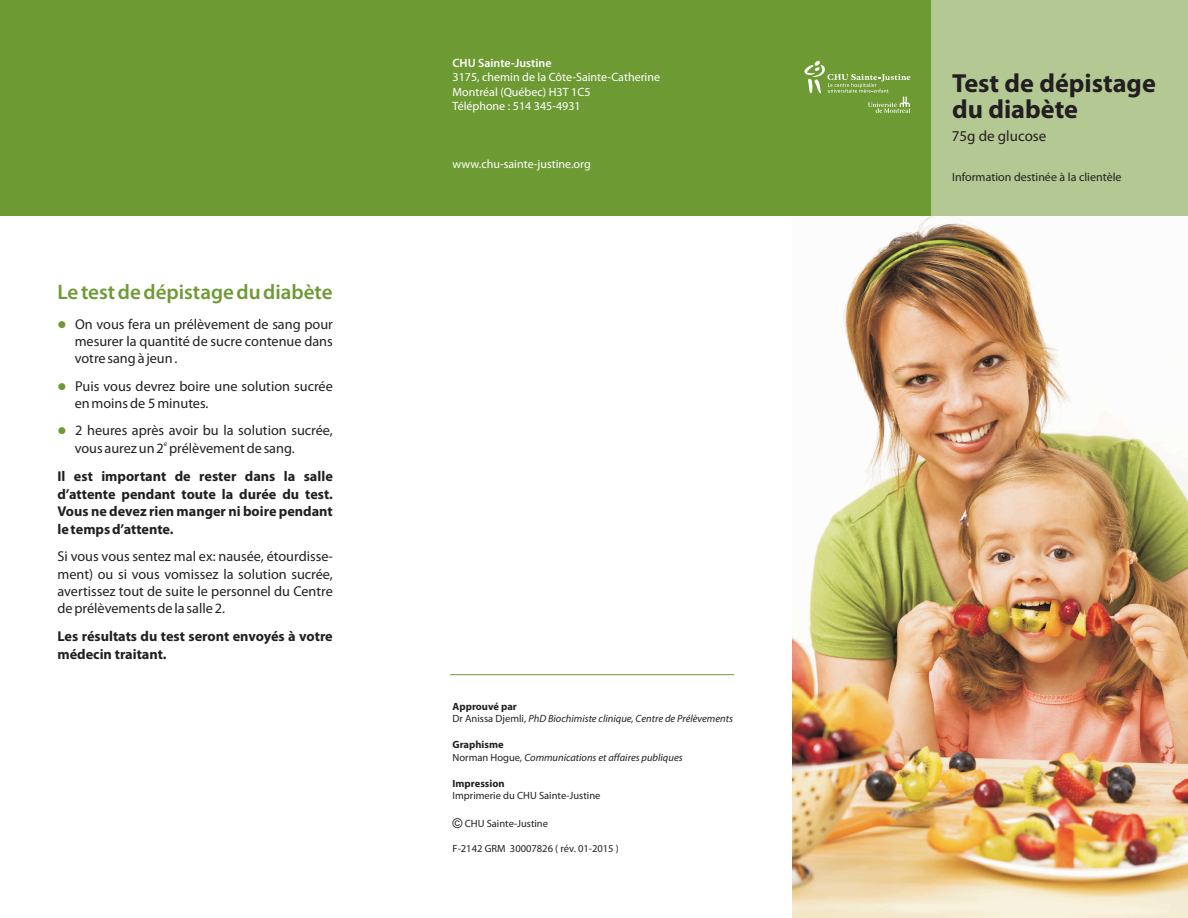
<style>
.page{position:relative;width:1188px;height:918px;background:#fff}
.page>*{position:absolute;margin:0;border:0;box-sizing:border-box;transform-origin:0 0}
.t1{font:700 26.25px/26px "Myriad Pro";color:#231f20}
.t2{font:600 21px "Myriad Pro";color:#6e9a34}
.t3{font:15px "Myriad Pro";color:#231f20}
.t4{font:14.25px/17.1px "Myriad Pro";color:#231f20;text-align:justify}
.t5{font:700 14.25px/17.7px "Myriad Pro";color:#231f20;text-align:justify}
.t6{font:12.15px "Wingdings";color:#6e9a34}
.t7{font:12px/14.4px "Myriad Pro";color:#fff}
.t8{font:12px "Myriad Pro";color:#231f20}
.t9{font:600 12px "Myriad Pro";color:#fff}
.t10{font:italic 10.5px/12.6px "Myriad Pro";color:#231f20}
.t11{font:10.5px "Myriad Pro";color:#231f20}
.t12{font:700 10.5px "Myriad Pro";color:#231f20}
.t13{font:7.2px "Myriad Pro";color:#231f20}
.s1{font-weight:700;font-style:normal}
.s2{font-style:normal}
.s3{font-family:"Arial";font-size:13.5px}
</style>
<div class="page">
<img style="left:792px;top:216px;width:396px;height:702px">
<div style="left:0;top:0;width:932px;height:216px;background:#6e9a34"></div>
<div style="left:931px;top:0;width:257px;height:216px;background:#b4c894"></div>
<svg style="left:804px;top:61px;width:106px;height:52px"></svg>
<hr style="left:450px;top:674px;width:284px;height:1px;background:#6e9a34">
<h2 class="t2" style="left:57px;top:283px;width:277px">Le test de dépistage du diabète</h2>
<p class="t6" style="left:57px;top:320px;width:56px">●</p>
<p class="t4" style="left:75px;top:317px;width:260px">On vous fera un prélèvement de sang pour mesurer la quantité de sucre contenue dans votre sang à jeun .</p>
<p class="t4" style="left:75px;top:379px;width:260px">Puis vous devrez boire une solution sucrée en moins de 5 minutes.</p>
<p class="t4" style="left:75px;top:423px;width:259px">2 heures après avoir bu la solution sucrée,</p>
<p class="t13" style="left:164px;top:440px;width:5px">e</p>
<p class="t4" style="left:75px;top:441px;width:222px">vous aurez un 2 prélèvement de sang.</p>
<p class="t5" style="left:57px;top:469px;width:277px">Il est important de rester dans la salle d’attente pendant toute la durée du test.<br>Vous ne devez rien manger ni boire pendant le temps d’attente.</p>
<p class="t4" style="left:57px;top:549px;width:277px">Si vous vous sentez mal ex: nausée, étourdisse&shy;ment) ou si vous vomissez la solution sucrée, avertissez tout de suite le personnel du Centre de prélèvements de la salle 2.</p>
<p class="t5" style="left:57px;top:629px;width:277px">Les résultats du test seront envoyés à votre médecin traitant.</p>
<p class="t6" style="left:57px;top:381px;width:56px">●</p>
<p class="t6" style="left:57px;top:426px;width:56px">●</p>
<p class="t9" style="left:453px;top:58px;width:101px">CHU Sainte-Justine</p>
<p class="t7" style="left:453px;top:71px;width:209px">3175, chemin de la Côte-Sainte-Catherine<br>Montréal (Québec) H3T 1C5<br>Téléphone : 514 345-4931</p>
<p class="t7" style="left:453px;top:158px;width:140px">www.chu-sainte-justine.org</p>
<p class="t10" style="left:453px;top:701px;width:282px"><span class="s1">Approuvé par<br></span><span class="s2">Dr Anissa Djemli,</span> PhD Biochimiste clinique, Centre de Prélèvements</p>
<p class="t10" style="left:453px;top:739px;width:232px"><span class="s1">Graphisme<br></span><span class="s2">Norman Hogue,</span> Communications et affaires publiques</p>
<p class="t12" style="left:453px;top:779px;width:53px">Impression</p>
<p class="t11" style="left:453px;top:791px;width:149px">Imprimerie du CHU Sainte-Justine</p>
<p class="t11" style="left:453px;top:819px;width:97px"><span class="s3">©</span> CHU Sainte-Justine</p>
<p class="t11" style="left:453px;top:844px;width:168px">F-2142 GRM 30007826 ( rév. 01-2015 )</p>
<h1 class="t1" style="left:952px;top:72px;width:205px">Test de dépistage du diabète</h1>
<p class="t3" style="left:952px;top:130px;width:96px">75g de glucose</p>
<p class="t8" style="left:952px;top:172px;width:171px">Information destinée à la clientèle</p>
</div>
